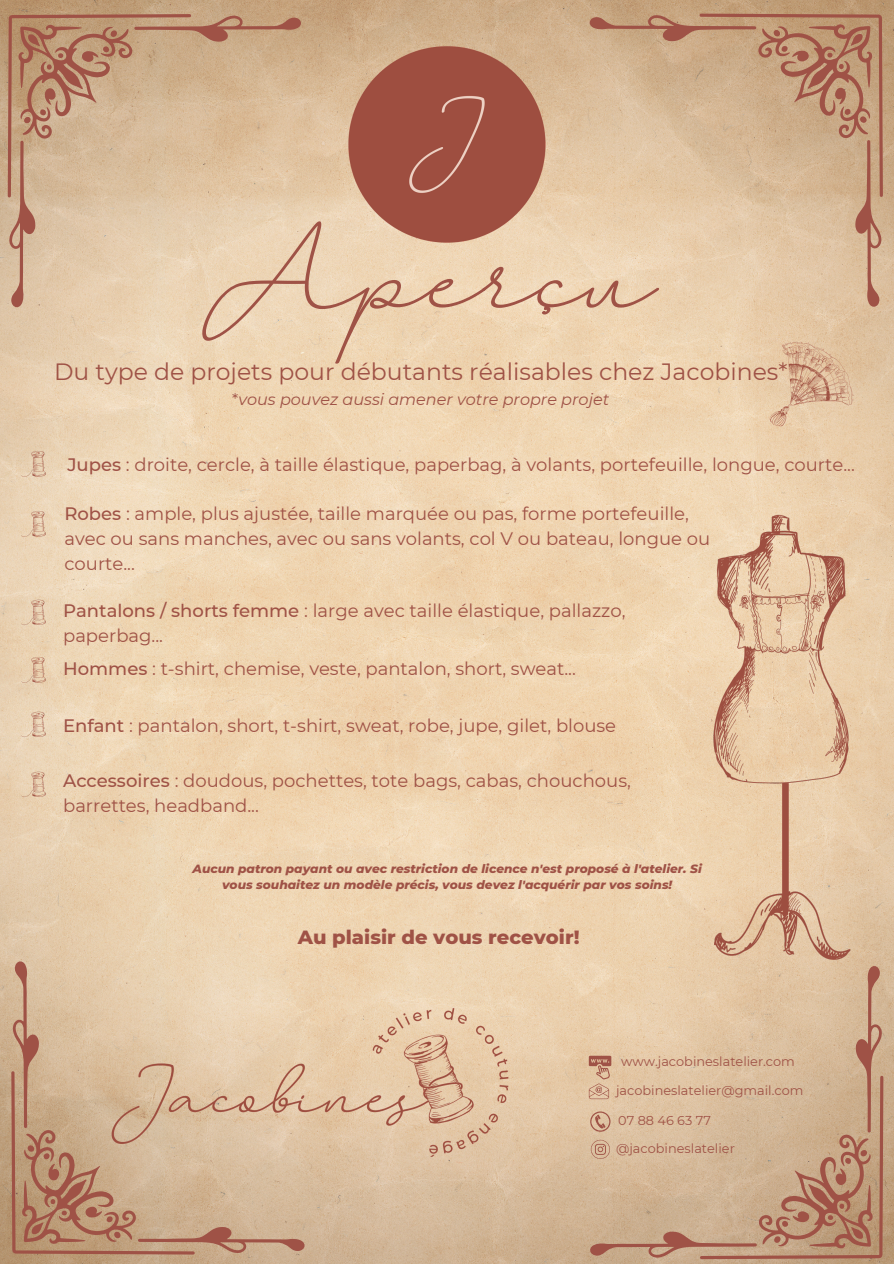
<style>
.page{position:relative;width:894px;height:1264px;background:#fff}
.page>*{position:absolute;margin:0;border:0;box-sizing:border-box;transform-origin:0 0}
.t1{font:55.05px "Larianti";color:#9f5246}
.t2{font:23.55px "Montserrat";color:#9f5246}
.t3{font:800 19.5px "Montserrat";color:#9f5246}
.t4{font:18px/24.8px "Montserrat";color:#9f5246}
.t5{font:italic 16.05px "Montserrat";color:#9f5246}
.t6{font:12.9px "Montserrat";color:#9f5246}
.t7{font:italic 800 12.15px/16.2px "Montserrat";color:#9f5246;text-align:center}
.s1{font-style:normal}
.s2{font-weight:500}
</style>
<div class="page">
<img style="left:0;top:0;width:893px;height:1263px">
<img style="left:298px;top:0;width:298px;height:294px">
<svg style="left:8px;top:14px;width:294px;height:294px;background:#d3b294"></svg>
<img style="left:736px;top:308px;width:150px;height:151px">
<svg style="left:605px;top:1000px;width:278px;height:259px;background:#cfaf90"></svg>
<svg style="left:11px;top:960px;width:6px;height:294px;background:#b8896f"></svg>
<svg style="left:588px;top:14px;width:294px;height:293px;background:#d5b595"></svg>
<img style="left:559px;top:475px;width:334px;height:525px">
<img style="left:17px;top:874px;width:588px;height:389px">
<img style="left:17px;top:445px;width:33px;height:38px">
<svg style="left:590px;top:1139px;width:19px;height:19px"></svg>
<svg style="left:590px;top:1111px;width:20px;height:20px"></svg>
<svg style="left:588px;top:1055px;width:23px;height:44px"></svg>
<img style="left:17px;top:593px;width:33px;height:39px">
<img style="left:17px;top:651px;width:33px;height:38px">
<img style="left:17px;top:705px;width:33px;height:38px">
<img style="left:17px;top:505px;width:33px;height:38px">
<img style="left:17px;top:765px;width:33px;height:38px">
<p class="t1" style="left:211px;top:255px;width:439px">Aperçu</p>
<p class="t2" style="left:54px;top:357px;width:734px">Du type de projets pour débutants réalisables chez Jacobines*</p>
<p class="t5" style="left:232px;top:389px;width:378px"><span class="s1">*</span>vous pouvez aussi amener votre propre projet</p>
<p class="t4" style="left:67px;top:452px;width:788px"><span class="s2">Jupes</span> : droite, cercle, à taille élastique, paperbag, à volants, portefeuille, longue, courte...</p>
<p class="t4" style="left:64px;top:501px;width:647px"><span class="s2">Robes</span> : ample, plus ajustée, taille marquée ou pas, forme portefeuille, avec ou sans manches, avec ou sans volants, col V ou bateau, longue ou courte...</p>
<p class="t4" style="left:63px;top:598px;width:564px"><span class="s2">Pantalons / shorts femme</span> : large avec taille élastique, pallazzo, paperbag...</p>
<p class="t4" style="left:63px;top:656px;width:514px"><span class="s2">Hommes</span> : t-shirt, chemise, veste, pantalon, short, sweat...</p>
<p class="t4" style="left:63px;top:713px;width:554px"><span class="s2">Enfant</span> : pantalon, short, t-shirt, sweat, robe, jupe, gilet, blouse</p>
<p class="t4" style="left:63px;top:768px;width:569px"><span class="s2">Accessoires</span> : doudous, pochettes, tote bags, cabas, chouchous, barrettes, headband...</p>
<p class="t7" style="left:192px;top:860px;width:511px">Aucun patron payant ou avec restriction de licence n'est proposé à l'atelier. Si vous souhaitez un modèle précis, vous devez l'acquérir par vos soins!</p>
<p class="t3" style="left:298px;top:925px;width:283px">Au plaisir de vous recevoir!</p>
<p class="t6" style="left:621px;top:1053px;width:175px">www.jacobineslatelier.com</p>
<p class="t6" style="left:615px;top:1082px;width:189px">jacobineslatelier@gmail.com</p>
<p class="t6" style="left:618px;top:1112px;width:94px">07 88 46 63 77</p>
<p class="t6" style="left:616px;top:1140px;width:120px">@jacobineslatelier</p>
</div>
